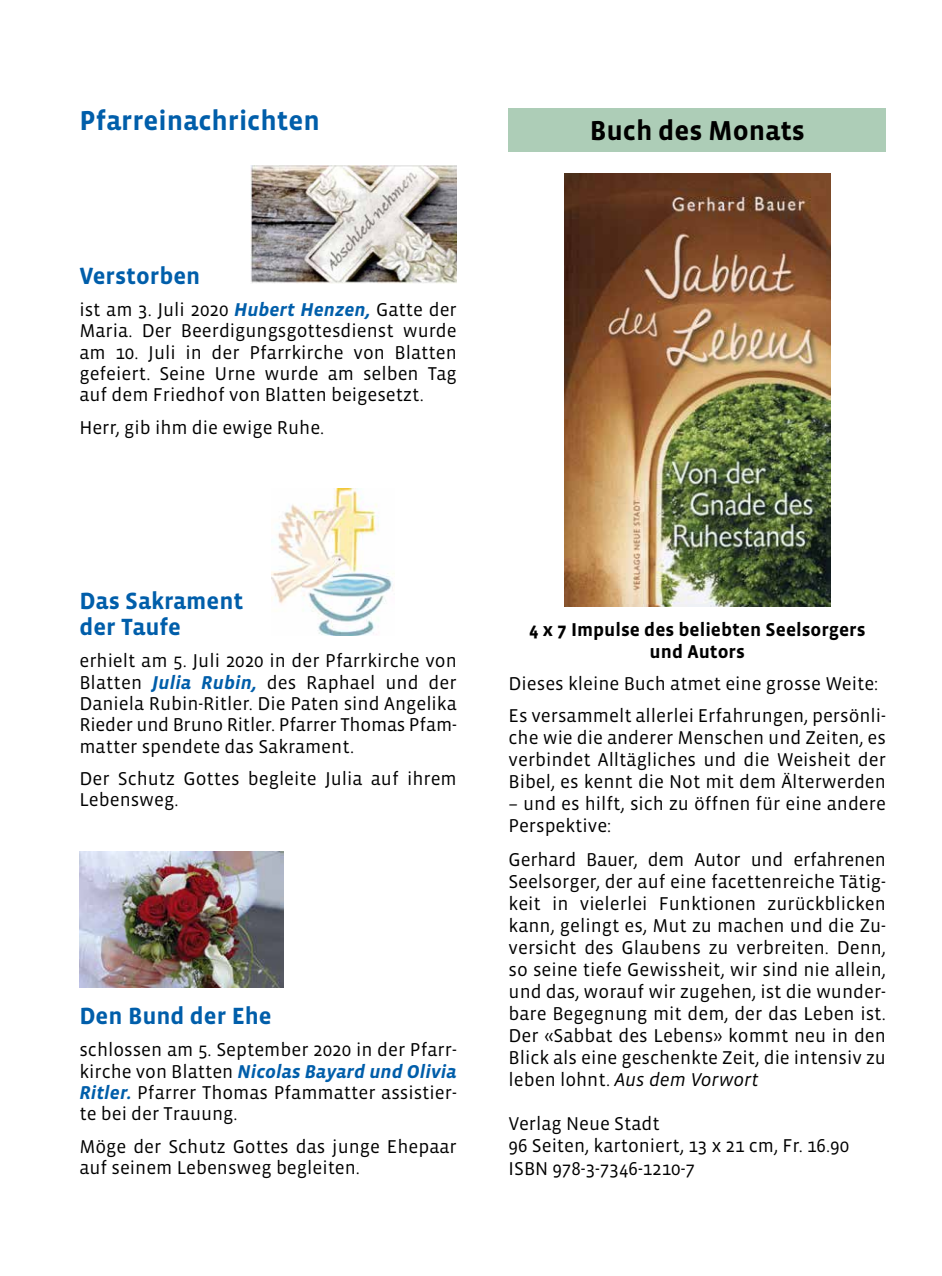
<style>
.page{position:relative;width:942px;height:1276px;background:#fff}
.page>*{position:absolute;margin:0;border:0;box-sizing:border-box;transform-origin:0 0}
.t1{font:700 28px "Vista Sans";color:#005eaa}
.t2{font:700 28px "Vista Sans";color:#000}
.t3{font:700 24px/26.2px "Vista Sans";color:#005eaa}
.t4{font:19px/22px "Vista Sans";color:#000;text-align:justify}
.t5{font:700 19px/22px "Vista Sans";color:#000;text-align:center}
.s1{font-weight:700;font-style:italic;color:#005eaa}
.s2{font-style:italic}
</style>
<div class="page">
<div style="left:508px;top:108px;width:377px;height:43px;background:#adcdb7"></div>
<img style="left:564px;top:173px;width:265px;height:433px">
<img style="left:271px;top:489px;width:123px;height:146px">
<img style="left:251px;top:166px;width:205px;height:118px">
<img style="left:79px;top:851px;width:204px;height:136px">
<h1 class="t1" style="left:79px;top:106px;width:242px">Pfarreinachrichten</h1>
<p class="t3" style="left:79px;top:263px;width:122px">Verstorben</p>
<p class="t4" style="left:79px;top:299px;width:379px;line-height:21.2px">ist am 3. Juli 2020 <span class="s1">Hubert Henzen,</span> Gatte der Maria. Der Beerdigungsgottesdienst wurde am 10. Juli in der Pfarrkirche von Blatten gefeiert. Seine Urne wurde am selben Tag auf dem Friedhof von Blatten beigesetzt.</p>
<p class="t4" style="left:79px;top:417px;width:246px">Herr, gib ihm die ewige Ruhe.</p>
<h1 class="t2" style="left:589px;top:116px;width:216px">Buch des Monats</h1>
<p class="t3" style="left:79px;top:588px;width:165px">Das Sakrament der Taufe</p>
<p class="t4" style="left:79px;top:651px;width:379px;line-height:21.2px">erhielt am 5. Juli 2020 in der Pfarrkirche von Blatten <span class="s1">Julia Rubin,</span> des Raphael und der Daniela Rubin-Ritler. Die Paten sind Angelika Rieder und Bruno Ritler. Pfarrer Thomas Pfam&shy;matter spendete das Sakrament.</p>
<p class="t4" style="left:79px;top:768px;width:379px;line-height:21.2px">Der Schutz Gottes begleite Julia auf ihrem<br>Lebensweg.</p>
<p class="t3" style="left:79px;top:1003px;width:194px">Den Bund der Ehe</p>
<p class="t4" style="left:79px;top:1039px;width:379px;line-height:21.2px">schlossen am 5. September 2020 in der Pfarr&shy;kirche von Blatten <span class="s1">Nicolas Bayard und Olivia Ritler.</span> Pfarrer Thomas Pfammatter assistier&shy;te bei der Trauung.</p>
<p class="t4" style="left:79px;top:1136px;width:379px;line-height:21.2px">Möge der Schutz Gottes das junge Ehepaar auf seinem Lebensweg begleiten.</p>
<p class="t5" style="left:529px;top:619px;width:338px">4 x 7 Impulse des beliebten Seelsorgers und Autors</p>
<p class="t4" style="left:508px;top:668px;width:379px;line-height:32px">Dieses kleine Buch atmet eine grosse Weite:<br>Es versammelt allerlei Erfahrungen, persönli-</p>
<p class="t4" style="left:508px;top:727px;width:379px">che wie die anderer Menschen und Zeiten, es verbindet Alltägliches und die Weisheit der Bibel, es kennt die Not mit dem Älterwerden</p>
<p class="t4" style="left:508px;top:793px;width:379px">– und es hilft, sich zu öffnen für eine andere<br>Perspektive:</p>
<p class="t4" style="left:508px;top:849px;width:379px">Gerhard Bauer, dem Autor und erfahrenen Seelsorger, der auf eine facettenreiche Tätig&shy;keit in vielerlei Funktionen zurückblicken kann, gelingt es, Mut zu machen und die Zu&shy;versicht des Glaubens zu verbreiten. Denn, so seine tiefe Gewissheit, wir sind nie allein, und das, worauf wir zugehen, ist die wunder&shy;bare Begegnung mit dem, der das Leben ist.<br>Der «Sabbat des Lebens» kommt neu in den Blick als eine geschenkte Zeit, die intensiv zu leben lohnt. <span class="s2">Aus dem Vorwort</span></p>
<p class="t4" style="left:508px;top:1113px;width:342px;text-align:left">Verlag Neue Stadt<br>96 Seiten, kartoniert, 13 x 21 cm, Fr. 16.90<br>ISBN 978-3-7346-1210-7</p>
</div>
